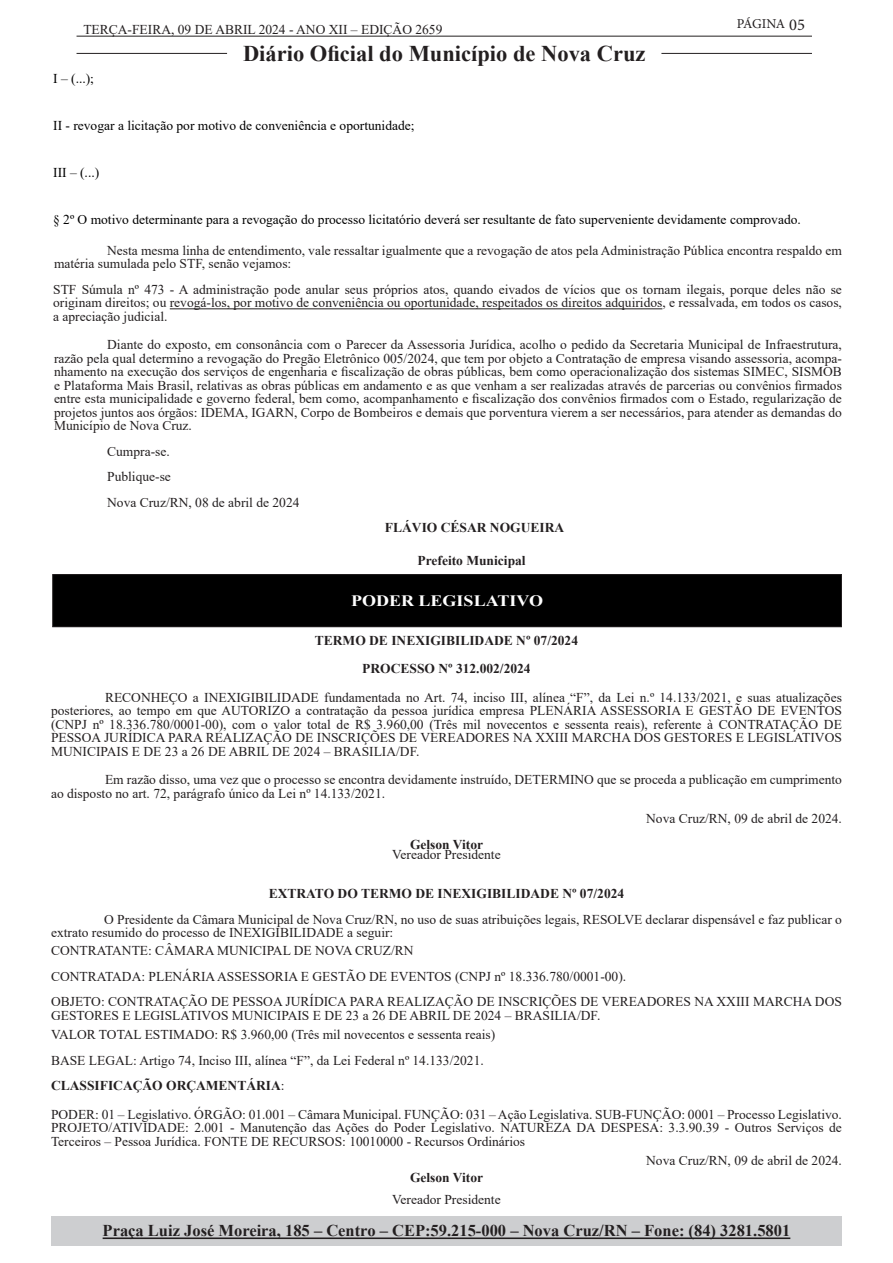
<style>
.page{position:relative;width:893px;height:1263px;background:#fff}
.page>*{position:absolute;margin:0;border:0;box-sizing:border-box;transform-origin:0 0}
.t1{font:700 22.5px "Times New Roman";color:#231f20}
.t2{font:700 16.5px "Times New Roman";color:#231f20}
.t3{font:700 15.75px "Times New Roman";color:#fff;scale:1.14 1}
.List_Paragraph{font:13.5px/13.5px "Times New Roman";color:#231f20;text-align:justify}
.No_Spacing{font:13.5px/13.5px "Times New Roman";color:#231f20}
.Normal__Web{font:13.5px "Times New Roman";color:#000}
.No_Spacing-2{font:700 13.5px "Times New Roman";color:#231f20}
.Normal__Web_1{font:13.5px "Times New Roman";color:#231f20}
.Normal__Web_1-2{font:700 13.5px "Times New Roman";color:#231f20}
.List_Paragraph-2{font:700 13.5px "Times New Roman";color:#231f20}
.Normal__Web-2{font:700 13.5px "Times New Roman";color:#231f20}
.t4{font:13.5px "Minion Pro";letter-spacing:-.03em;color:#231f20}
.s1{font-size:16.5px}
.s2{font-weight:400}
</style>
<div class="page">
<hr style="left:77px;top:36px;width:735px;height:1px;background:#231f20">
<hr style="left:77px;top:53px;width:150px;height:1px;background:#231f20">
<hr style="left:661px;top:53px;width:151px;height:1px;background:#231f20">
<div style="left:51px;top:1216px;width:791px;height:29px;background:#cdced0"></div>
<hr style="left:103px;top:1237px;width:687px;height:2px;background:#231f20">
<hr style="left:170px;top:308px;width:492px;height:1px;background:#231f20">
<div style="left:53px;top:575px;width:788px;height:52px;background:#000"></div>
<div style="left:52px;top:574px;width:790px;height:53px;border:1px solid #231f20"></div>
<p class="List_Paragraph" style="left:83px;top:23px;width:361px">TERÇA-FEIRA, 09 DE ABRIL 2024 - ANO XII – EDIÇÃO 2659</p>
<h1 class="t1" style="left:243px;top:37px;width:404px">Diário Oficial do Município de Nova Cruz</h1>
<p class="t4" style="left:737px;top:15px;width:70px">PÁGINA <span class="s1">05</span></p>
<p class="Normal__Web" style="left:53px;top:69px;width:42px">I – (...);</p>
<p class="Normal__Web" style="left:53px;top:116px;width:363px">II - revogar a licitação por motivo de conveniência e oportunidade;</p>
<p class="Normal__Web" style="left:53px;top:163px;width:48px">III – (...)</p>
<p class="Normal__Web" style="left:53px;top:210px;width:749px">§ 2º O motivo determinante para a revogação do processo licitatório deverá ser resultante de fato superveniente devidamente comprovado.</p>
<p class="List_Paragraph" style="left:54px;top:243px;width:789px;text-indent:53px">Nesta mesma linha de entendimento, vale ressaltar igualmente que a revogação de atos pela Administração Pública encontra respaldo em matéria sumulada pelo STF, senão vejamos:</p>
<p class="List_Paragraph" style="left:53px;top:282px;width:790px">STF Súmula nº 473 - A administração pode anular seus próprios atos, quando eivados de vícios que os tornam ilegais, porque deles não se originam direitos; ou revogá-los, por motivo de conveniência ou oportunidade, respeitados os direitos adquiridos, e ressalvada, em todos os casos, a apreciação judicial.</p>
<p class="List_Paragraph" style="left:54px;top:338px;width:789px;text-indent:53px">Diante do exposto, em consonância com o Parecer da Assessoria Jurídica, acolho o pedido da Secretaria Municipal de Infraestrutura, razão pela qual determino a revogação do Pregão Eletrônico 005/2024, que tem por objeto a Contratação de empresa visando assessoria, acompa&shy;nhamento na execução dos serviços de engenharia e fiscalização de obras públicas, bem como operacionalização dos sistemas SIMEC, SISMOB e Plataforma Mais Brasil, relativas as obras públicas em andamento e as que venham a ser realizadas através de parcerias ou convênios firmados entre esta municipalidade e governo federal, bem como, acompanhamento e fiscalização dos convênios firmados com o Estado, regularização de projetos juntos aos órgãos: IDEMA, IGARN, Corpo de Bombeiros e demais que porventura vierem a ser necessários, para atender as demandas do Município de Nova Cruz.</p>
<p class="List_Paragraph" style="left:107px;top:444px;width:64px">Cumpra-se.</p>
<p class="List_Paragraph" style="left:107px;top:470px;width:65px">Publique-se</p>
<p class="List_Paragraph" style="left:107px;top:495px;width:194px">Nova Cruz/RN, 08 de abril de 2024</p>
<p class="List_Paragraph-2" style="left:385px;top:518px;width:181px">FLÁVIO CÉSAR NOGUEIRA</p>
<p class="Normal__Web-2" style="left:418px;top:551px;width:110px">Prefeito Municipal</p>
<p class="t3" style="left:351px;top:589px;width:170px">PODER LEGISLATIVO</p>
<p class="No_Spacing-2" style="left:315px;top:631px;width:265px">TERMO DE INEXIGIBILIDADE Nº 07/2024</p>
<p class="No_Spacing-2" style="left:362px;top:659px;width:170px">PROCESSO Nº 312.002/2024</p>
<p class="List_Paragraph" style="left:51px;top:690px;width:792px;text-indent:54px">RECONHEÇO a INEXIGIBILIDADE fundamentada no Art. 74, inciso III, alínea “F”, da Lei n.º 14.133/2021, e suas atualizações posteriores, ao tempo em que AUTORIZO a contratação da pessoa jurídica empresa PLENÁRIA ASSESSORIA E GESTÃO DE EVENTOS (CNPJ nº 18.336.780/0001-00), com o valor total de R$ 3.960,00 (Três mil novecentos e sessenta reais), referente à CONTRATAÇÃO DE PESSOA JURÍDICA PARA REALIZAÇÃO DE INSCRIÇÕES DE VEREADORES NA XXIII MARCHA DOS GESTORES E LEGISLATIVOS MUNICIPAIS E DE 23 a 26 DE ABRIL DE 2024 – BRASILIA/DF.</p>
<p class="List_Paragraph" style="left:51px;top:773px;width:792px;text-indent:54px">Em razão disso, uma vez que o processo se encontra devidamente instruído, DETERMINO que se proceda a publicação em cumprimento ao disposto no art. 72, parágrafo único da Lei nº 14.133/2021.</p>
<p class="List_Paragraph" style="left:646px;top:812px;width:197px">Nova Cruz/RN, 09 de abril de 2024.</p>
<p class="Normal__Web_1-2" style="left:410px;top:835px;width:75px">Gelson Vitor</p>
<p class="Normal__Web_1" style="left:392px;top:845px;width:110px">Vereador Presidente</p>
<p class="No_Spacing-2" style="left:269px;top:884px;width:357px">EXTRATO DO TERMO DE INEXIGIBILIDADE Nº 07/2024</p>
<p class="No_Spacing" style="left:51px;top:912px;width:792px;text-indent:53px">O Presidente da Câmara Municipal de Nova Cruz/RN, no uso de suas atribuições legais, RESOLVE declarar dispensável e faz publicar o extrato resumido do processo de INEXIGIBILIDADE a seguir:</p>
<p class="No_Spacing" style="left:51px;top:944px;width:364px">CONTRATANTE: CÂMARA MUNICIPAL DE NOVA CRUZ/RN</p>
<p class="No_Spacing" style="left:51px;top:969px;width:577px">CONTRATADA: PLENÁRIA ASSESSORIA E GESTÃO DE EVENTOS (CNPJ nº 18.336.780/0001-00).</p>
<p class="No_Spacing" style="left:51px;top:995px;width:792px">OBJETO: CONTRATAÇÃO DE PESSOA JURÍDICA PARA REALIZAÇÃO DE INSCRIÇÕES DE VEREADORES NA XXIII MARCHA DOS<br>GESTORES E LEGISLATIVOS MUNICIPAIS E DE 23 a 26 DE ABRIL DE 2024 – BRASILIA/DF.</p>
<p class="No_Spacing" style="left:51px;top:1028px;width:446px">VALOR TOTAL ESTIMADO: R$ 3.960,00 (Três mil novecentos e sessenta reais)</p>
<p class="No_Spacing" style="left:51px;top:1053px;width:434px">BASE LEGAL: Artigo 74, Inciso III, alínea “F”, da Lei Federal nº 14.133/2021.</p>
<p class="No_Spacing-2" style="left:51px;top:1076px;width:235px">CLASSIFICAÇÃO ORÇAMENTÁRIA<span class="s2">:</span></p>
<p class="List_Paragraph" style="left:51px;top:1107px;width:792px">PODER: 01 – Legislativo. ÓRGÃO: 01.001 – Câmara Municipal. FUNÇÃO: 031 – Ação Legislativa. SUB-FUNÇÃO: 0001 – Processo Legislativo.<br>PROJETO/ATIVIDADE: 2.001 - Manutenção das Ações do Poder Legislativo. NATUREZA DA DESPESA: 3.3.90.39 - Outros Serviços de Terceiros – Pessoa Jurídica. FONTE DE RECURSOS: 10010000 - Recursos Ordinários</p>
<p class="No_Spacing" style="left:646px;top:1154px;width:197px">Nova Cruz/RN, 09 de abril de 2024.</p>
<p class="Normal__Web_1-2" style="left:410px;top:1168px;width:75px">Gelson Vitor</p>
<p class="Normal__Web_1" style="left:392px;top:1189px;width:110px">Vereador Presidente</p>
<p class="t2" style="left:103px;top:1219px;width:689px">Praça Luiz José Moreira, 185 – Centro – CEP:59.215-000 – Nova Cruz/RN – Fone: (84) 3281.5801</p>
</div>
